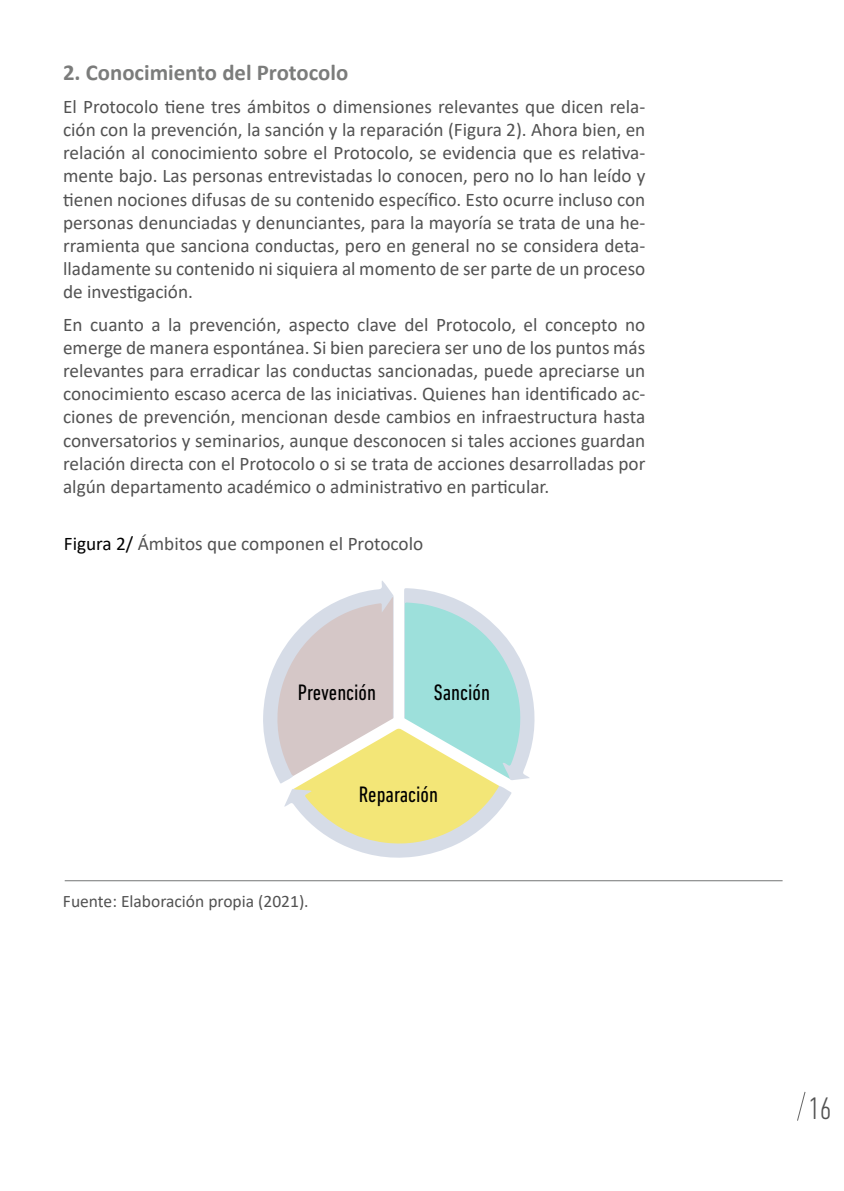
<style>
.page{position:relative;width:844px;height:1191px;background:#fff}
.page>*{position:absolute;margin:0;border:0;box-sizing:border-box;transform-origin:0 0}
.t1{font:300 condensed 31.68px "DIN Next LT Pro";color:#525252}
.t2{font:condensed 22.75px "DIN Next LT Pro";color:#000}
.t3{font:700 22.75px "Calibri";color:#7b7c7b}
.t4{font:19.25px/23.1px "Calibri";color:#525252;text-align:justify}
.t5{font:17.5px "Calibri";color:#525252}
.s1{color:#000}
</style>
<div class="page">
<svg style="left:797px;top:1091px;width:8px;height:30px"></svg>
<hr style="left:65px;top:880px;width:717px;height:1px;background:#949595">
<svg style="left:263px;top:581px;width:272px;height:277px"></svg>
<p class="t3" style="left:63px;top:56px;width:287px">2. Conocimiento del Protocolo</p>
<p class="t4" style="left:63px;top:95px;width:583px">El Protocolo tiene tres ámbitos o dimensiones relevantes que dicen rela&shy;ción con la prevención, la sanción y la reparación (Figura 2). Ahora bien, en relación al conocimiento sobre el Protocolo, se evidencia que es relativa&shy;mente bajo. Las personas entrevistadas lo conocen, pero no lo han leído y tienen nociones difusas de su contenido específico. Esto ocurre incluso con personas denunciadas y denunciantes, para la mayoría se trata de una he&shy;rramienta que sanciona conductas, pero en general no se considera deta&shy;lladamente su contenido ni siquiera al momento de ser parte de un proceso de investigación.</p>
<p class="t4" style="left:63px;top:312px;width:583px">En cuanto a la prevención, aspecto clave del Protocolo, el concepto no emerge de manera espontánea. Si bien pareciera ser uno de los puntos más relevantes para erradicar las conductas sancionadas, puede apreciarse un conocimiento escaso acerca de las iniciativas. Quienes han identificado ac&shy;ciones de prevención, mencionan desde cambios en infraestructura hasta conversatorios y seminarios, aunque desconocen si tales acciones guardan relación directa con el Protocolo o si se trata de acciones desarrolladas por algún departamento académico o administrativo en particular.</p>
<p class="t4" style="left:64px;top:532px;width:361px"><span class="s1">Figura 2/</span> Ámbitos que componen el Protocolo</p>
<p class="t2" style="left:298px;top:679px;width:80px">Prevención</p>
<p class="t2" style="left:434px;top:679px;width:58px">Sanción</p>
<p class="t5" style="left:63px;top:889px;width:247px">Fuente: Elaboración propia (2021).</p>
<p class="t2" style="left:359px;top:781px;width:80px">Reparación</p>
<h1 class="t1" style="left:808px;top:1090px;width:25px">16</h1>
</div>
